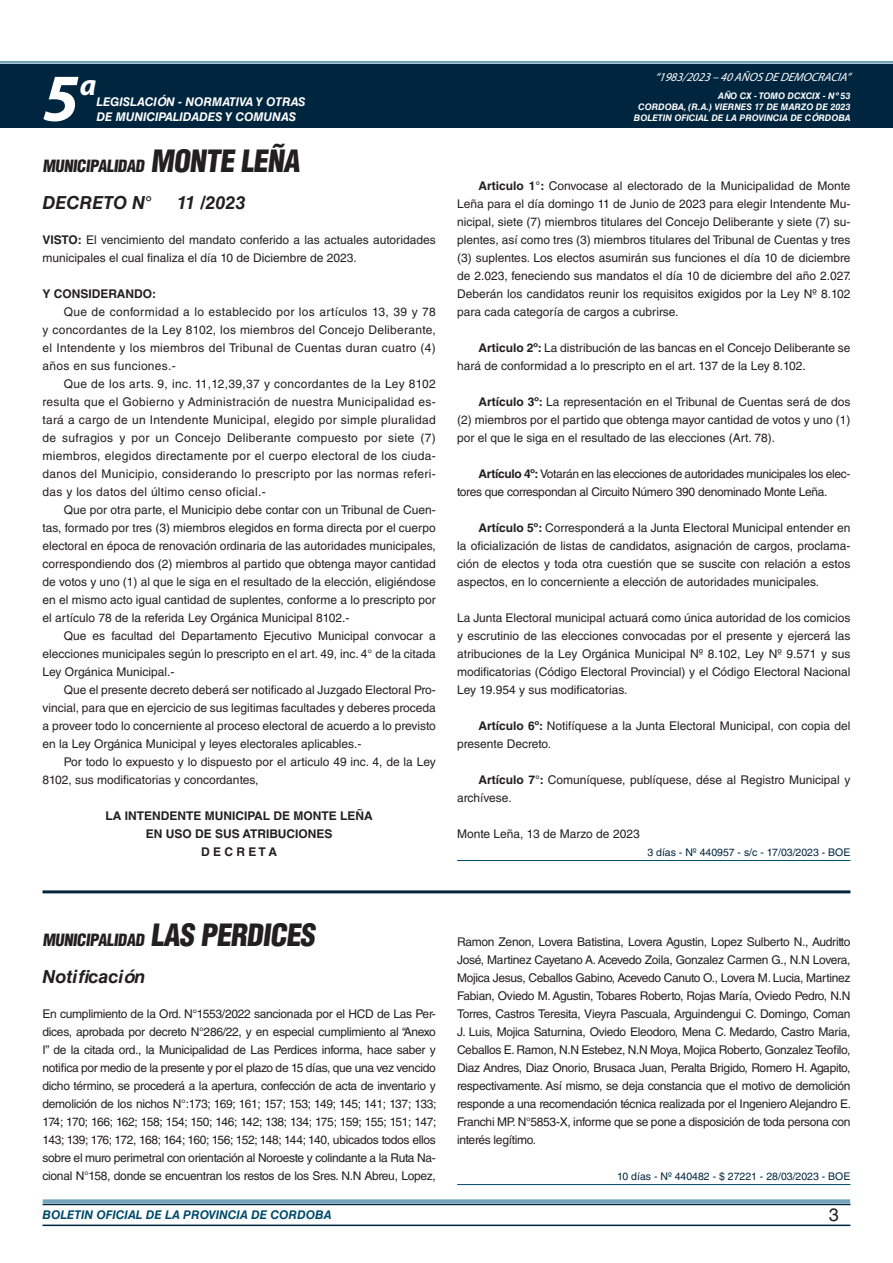
<style>
.page{position:relative;width:893px;height:1263px;background:#fff}
.page>*{position:absolute;margin:0;border:0;box-sizing:border-box;transform-origin:0 0}
.t1{font:italic 700 67.5px "Myriad Pro";color:#fff}
.t2{font:italic 700 30px "Myriad Pro";color:#fff}
.NOMBRE_DE_MINISTERIO{font:italic 700 18px "Helvetica LT Std";color:#231f20}
.t3{font:18px "Helvetica LT Std";color:#231f20}
.BASE{font:900 condensed 16.5px "Helvetica LT Std";color:#231f20}
.BASE-2{font:12px/18px "Helvetica LT Std";color:#231f20;text-align:justify}
.BASE-3{font:12px/18px "Helvetica LT Std";letter-spacing:-.025em;color:#231f20}
.RESUELVE{font:700 12px "Helvetica LT Std";color:#231f20}
.t4{font:italic 700 12px "Helvetica LT Std";color:#fff}
.t5{font:italic 700 12px "Helvetica LT Std";color:#004b6c}
.t6{font:italic 12px "Myriad Pro";color:#fff}
.BASE-4{font:700 12px "Helvetica LT Std";color:#231f20}
.FECHA_DE_VENCIMIENTO{font:10.5px "Helvetica LT Std";color:#00263f}
.t7{font:italic 700 9px/10.8px "Helvetica LT Std";color:#fff;text-align:right}
.s1{font-size:30px}
.s2{font-weight:700}
</style>
<div class="page">
<div style="left:0;top:61px;width:893px;height:6px;background:#fff;opacity:.75"></div>
<div style="left:0;top:64px;width:893px;height:64px;background:#00263f"></div>
<hr style="left:43px;top:1224px;width:807px;height:2px;background:#00263f">
<div style="left:42px;top:1198px;width:809px;height:8px;background:#fff;opacity:.75"></div>
<hr style="left:457px;top:860px;width:393px;height:1px;background:#004b6c">
<hr style="left:43px;top:890px;width:807px;height:3px;background:#00263f">
<hr style="left:457px;top:1184px;width:393px;height:1px;background:#004b6c">
<h1 class="t1" style="left:43px;top:54px;width:38px">5</h1>
<h2 class="t2" style="left:80px;top:66px;width:18px">a</h2>
<p class="t4" style="left:96px;top:95px;width:211px">LEGISLACIÓN - NORMATIVA Y OTRAS</p>
<p class="t4" style="left:96px;top:109px;width:201px">DE MUNICIPALIDADES Y COMUNAS</p>
<p class="BASE" style="left:43px;top:155px;width:263px">MUNICIPALIDAD <span class="s1">MONTE LEÑA</span></p>
<p class="NOMBRE_DE_MINISTERIO" style="left:43px;top:192px;width:111px">DECRETO N°</p>
<p class="NOMBRE_DE_MINISTERIO" style="left:177px;top:192px;width:70px">11 /2023</p>
<p class="BASE-2" style="left:43px;top:231px;width:395px"><span class="s2">VISTO:</span> El vencimiento del mandato conferido a las actuales autoridades municipales el cual finaliza el día 10 de Diciembre de 2023.</p>
<p class="BASE-4" style="left:43px;top:286px;width:115px">Y CONSIDERANDO:</p>
<p class="BASE-2" style="left:43px;top:303px;width:395px;text-indent:21px">Que de conformidad a lo establecido por los artículos 13, 39 y 78 y concordantes de la Ley 8102, los miembros del Concejo Deliberante, el Intendente y los miembros del Tribunal de Cuentas duran cuatro (4) años en sus funciones.-</p>
<p class="BASE-2" style="left:43px;top:375px;width:395px;text-indent:21px">Que de los arts. 9, inc. 11,12,39,37 y concordantes de la Ley 8102 resulta que el Gobierno y Administración de nuestra Municipalidad es&shy;tará a cargo de un Intendente Municipal, elegido por simple pluralidad de sufragios y por un Concejo Deliberante compuesto por siete (7) miembros, elegidos directamente por el cuerpo electoral de los ciuda&shy;danos del Municipio, considerando lo prescripto por las normas referi&shy;das y los datos del último censo oficial.-</p>
<p class="BASE-2" style="left:43px;top:501px;width:395px;text-indent:21px">Que por otra parte, el Municipio debe contar con un Tribunal de Cuen&shy;tas, formado por tres (3) miembros elegidos en forma directa por el cuerpo electoral en época de renovación ordinaria de las autoridades municipales, correspondiendo dos (2) miembros al partido que obtenga mayor cantidad de votos y uno (1) al que le siga en el resultado de la elección, eligiéndose en el mismo acto igual cantidad de suplentes, conforme a lo prescripto por el artículo 78 de la referida Ley Orgánica Municipal 8102.-</p>
<p class="BASE-2" style="left:43px;top:627px;width:395px;text-indent:21px">Que es facultad del Departamento Ejecutivo Municipal convocar a elecciones municipales según lo prescripto en el art. 49, inc. 4° de la citada Ley Orgánica Municipal.-</p>
<p class="BASE-2" style="left:43px;top:681px;width:395px;text-indent:21px">Que el presente decreto deberá ser notificado al Juzgado Electoral Pro&shy;vincial, para que en ejercicio de sus legitimas facultades y deberes proceda a proveer todo lo concerniente al proceso electoral de acuerdo a lo previsto en la Ley Orgánica Municipal y leyes electorales aplicables.-</p>
<p class="BASE-2" style="left:43px;top:753px;width:395px;text-indent:21px">Por todo lo expuesto y lo dispuesto por el articulo 49 inc. 4, de la Ley<br>8102, sus modificatorias y concordantes,</p>
<p class="RESUELVE" style="left:105px;top:808px;width:269px">LA INTENDENTE MUNICIPAL DE MONTE LEÑA</p>
<p class="RESUELVE" style="left:146px;top:826px;width:188px">EN USO DE SUS ATRIBUCIONES</p>
<p class="RESUELVE" style="left:201px;top:844px;width:78px">D E C R E T A</p>
<p class="t6" style="left:655px;top:70px;width:197px">“ 1983/2023 – 40 AÑOS DE DEMOCRACIA”</p>
<p class="t7" style="left:634px;top:91px;width:218px">AÑO CX - TOMO DCXCIX - Nº 53<br>CORDOBA, (R.A.) VIERNES 17 DE MARZO DE 2023<br>BOLETIN OFICIAL DE LA PROVINCIA DE CÓRDOBA</p>
<p class="BASE-2" style="left:457px;top:177px;width:396px;text-indent:21px"><span class="s2">Articulo 1°:</span> Convocase al electorado de la Municipalidad de Monte Leña para el día domingo 11 de Junio de 2023 para elegir Intendente Mu&shy;nicipal, siete (7) miembros titulares del Concejo Deliberante y siete (7) su&shy;plentes, así como tres (3) miembros titulares del Tribunal de Cuentas y tres (3) suplentes. Los electos asumirán sus funciones el día 10 de diciembre de 2.023, feneciendo sus mandatos el día 10 de diciembre del año 2.027.<br>Deberán los candidatos reunir los requisitos exigidos por la Ley Nº 8.102 para cada categoría de cargos a cubrirse.</p>
<p class="BASE-2" style="left:457px;top:339px;width:395px;text-indent:21px"><span class="s2">Articulo 2º:</span> La distribución de las bancas en el Concejo Deliberante se hará de conformidad a lo prescripto en el art. 137 de la Ley 8.102.</p>
<p class="BASE-2" style="left:457px;top:393px;width:395px;text-indent:21px"><span class="s2">Artículo 3º:</span> La representación en el Tribunal de Cuentas será de dos (2) miembros por el partido que obtenga mayor cantidad de votos y uno (1) por el que le siga en el resultado de las elecciones (Art. 78).</p>
<p class="BASE-3" style="left:457px;top:465px;width:395px;text-indent:21px"><span class="s2">Artículo 4º:</span> Votarán en las elecciones de autoridades municipales los elec&shy;tores que correspondan al Circuito Número 390 denominado Monte Leña.</p>
<p class="BASE-2" style="left:457px;top:519px;width:395px;text-indent:21px"><span class="s2">Artículo 5º:</span> Corresponderá a la Junta Electoral Municipal entender en la oficialización de listas de candidatos, asignación de cargos, proclama&shy;ción de electos y toda otra cuestión que se suscite con relación a estos aspectos, en lo concerniente a elección de autoridades municipales.</p>
<p class="BASE-2" style="left:457px;top:609px;width:395px">La Junta Electoral municipal actuará como única autoridad de los comicios y escrutinio de las elecciones convocadas por el presente y ejercerá las atribuciones de la Ley Orgánica Municipal Nº 8.102, Ley Nº 9.571 y sus modificatorias (Código Electoral Provincial) y el Código Electoral Nacional Ley 19.954 y sus modificatorias.</p>
<p class="BASE-2" style="left:457px;top:717px;width:395px;text-indent:21px"><span class="s2">Artículo 6º:</span> Notifíquese a la Junta Electoral Municipal, con copia del presente Decreto.</p>
<p class="BASE-2" style="left:457px;top:771px;width:395px;text-indent:21px"><span class="s2">Artículo 7°:</span> Comuníquese, publíquese, dése al Registro Municipal y archívese.</p>
<p class="BASE-2" style="left:457px;top:825px;width:184px">Monte Leña, 13 de Marzo de 2023</p>
<p class="FECHA_DE_VENCIMIENTO" style="left:647px;top:846px;width:205px">3 días - Nº 440957 - s/c - 17/03/2023 - BOE</p>
<p class="BASE" style="left:43px;top:929px;width:279px">MUNICIPALIDAD <span class="s1">LAS PERDICES</span></p>
<p class="NOMBRE_DE_MINISTERIO" style="left:43px;top:966px;width:105px">Notificación</p>
<p class="BASE-2" style="left:43px;top:1005px;width:395px">En cumplimiento de la Ord. N°1553/2022 sancionada por el HCD de Las Per&shy;dices, aprobada por decreto N°286/22, y en especial cumplimiento al “Anexo I” de la citada ord., la Municipalidad de Las Perdices informa, hace saber y notifica por medio de la presente y por el plazo de 15 días, que una vez vencido dicho término, se procederá a la apertura, confección de acta de inventario y demolición de los nichos N°:173; 169; 161; 157; 153; 149; 145; 141; 137; 133; 174; 170; 166; 162; 158; 154; 150; 146; 142; 138; 134; 175; 159; 155; 151; 147; 143; 139; 176; 172, 168; 164; 160; 156; 152; 148; 144; 140, ubicados todos ellos sobre el muro perimetral con orientación al Noroeste y colindante a la Ruta Na&shy;cional N°158, donde se encuentran los restos de los Sres. N.N Abreu, Lopez,</p>
<p class="BASE-2" style="left:457px;top:933px;width:396px">Ramon Zenon, Lovera Batistina, Lovera Agustin, Lopez Sulberto N., Audritto José, Martinez Cayetano A. Acevedo Zoila, Gonzalez Carmen G., N.N Lovera, Mojica Jesus, Ceballos Gabino, Acevedo Canuto O., Lovera M. Lucia, Martinez Fabian, Oviedo M. Agustin, Tobares Roberto, Rojas María, Oviedo Pedro, N.N Torres, Castros Teresita, Vieyra Pascuala, Arguindengui C. Domingo, Coman J. Luis, Mojica Saturnina, Oviedo Eleodoro, Mena C. Medardo, Castro Maria, Ceballos E. Ramon, N.N Estebez, N.N Moya, Mojica Roberto, Gonzalez Teofilo, Diaz Andres, Diaz Onorio, Brusaca Juan, Peralta Brigido, Romero H. Agapito, respectivamente. Así mismo, se deja constancia que el motivo de demolición responde a una recomendación técnica realizada por el Ingeniero Alejandro E.<br>Franchi MP. N°5853-X, informe que se pone a disposición de toda persona con interés legítimo.</p>
<p class="FECHA_DE_VENCIMIENTO" style="left:617px;top:1170px;width:235px">10 días - Nº 440482 - $ 27221 - 28/03/2023 - BOE</p>
<p class="t5" style="left:43px;top:1208px;width:290px">BOLETIN OFICIAL DE LA PROVINCIA DE CORDOBA</p>
<h3 class="t3" style="left:829px;top:1204px;width:12px">3</h3>
</div>
